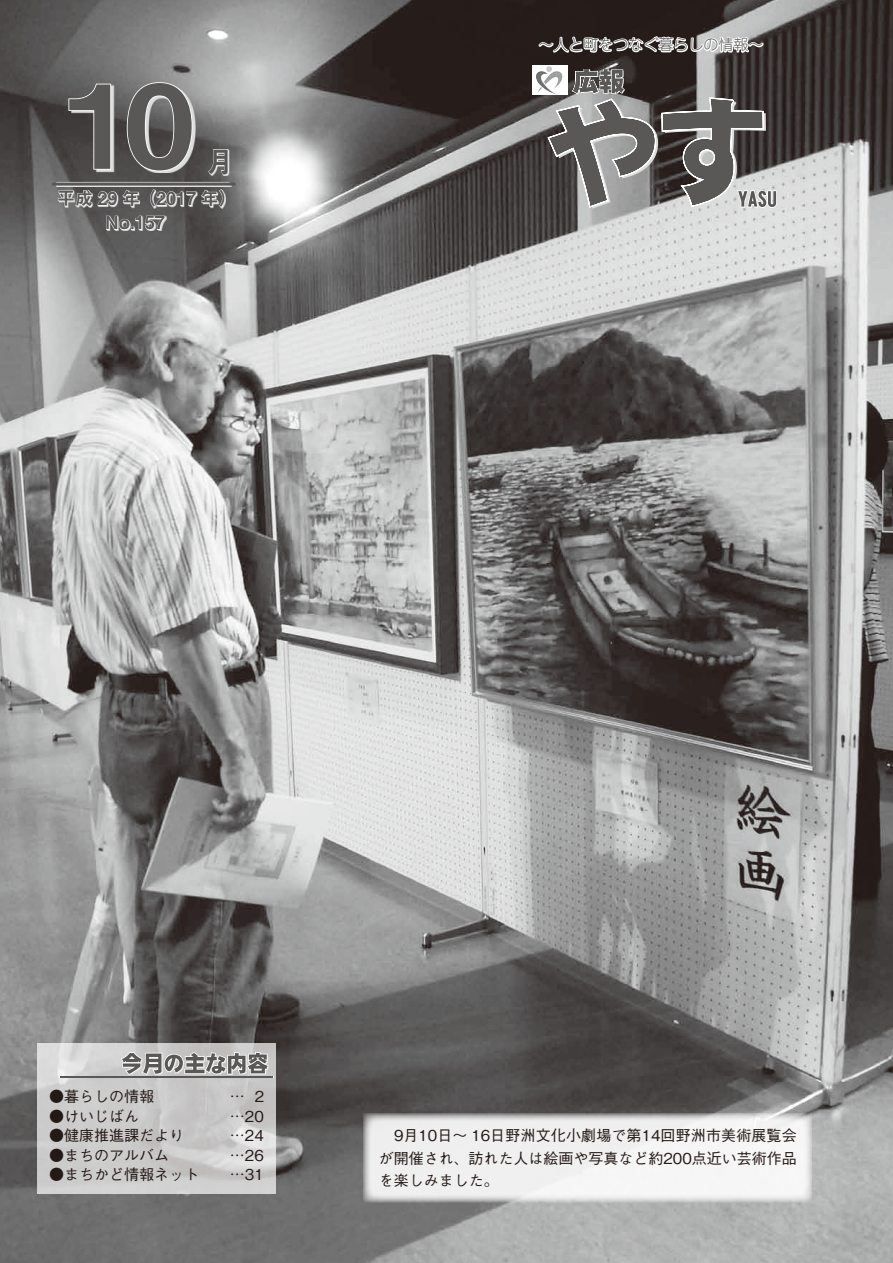
<style>
.page{position:relative;width:893px;height:1263px;background:#fff}
.page>*{position:absolute;margin:0;border:0;box-sizing:border-box;transform-origin:0 0}
.t1{font:115.5px "Midashi Go Pro MB31";color:#595857;scale:1.09 1}
.t2{font:29.7px "Midashi Go Pro MB31";color:#595857;scale:.91 1}
.t3{font:18px/24.2px "Midashi Go Pro MB31";color:#595857}
.t4{font:500 15px/22.5px "Gothic BBB Pro";color:#231916;text-align:justify}
.t5{font:300 15px "Jun 101 Pro";color:#595857}
</style>
<div class="page">
<img style="left:0;top:0;width:893px;height:1263px">
<svg style="left:38px;top:1043px;width:238px;height:151px;background:#cccccb"></svg>
<hr style="left:61px;top:1077px;width:212px;height:1px;background:#595857">
<svg style="left:60px;top:1052px;width:215px;height:25px;background:#afafae"></svg>
<svg style="left:537px;top:0;width:240px;height:213px;background:#666261"></svg>
<div style="left:532px;top:65px;width:35px;height:30px;background:#fff"></div>
<img style="left:536px;top:66px;width:27px;height:29px">
<svg style="left:207px;top:149px;width:22px;height:26px"></svg>
<svg style="left:71px;top:84px;width:125px;height:89px;background:#6b6a69"></svg>
<svg style="left:68px;top:83px;width:44px;height:88px;background:#959393"></svg>
<svg style="left:126px;top:81px;width:67px;height:91px;background:#adacac"></svg>
<hr style="left:56px;top:183px;width:175px;height:4px;background:#dcdddd">
<div style="left:59px;top:190px;width:167px;height:18px;background:#565454"></div>
<svg style="left:58px;top:189px;width:82px;height:18px"></svg>
<svg style="left:150px;top:188px;width:75px;height:20px"></svg>
<svg style="left:166px;top:216px;width:1px;height:15px"></svg>
<svg style="left:106px;top:214px;width:60px;height:17px"></svg>
<svg style="left:53px;top:182px;width:181px;height:4px"></svg>
<svg style="left:364px;top:1113px;width:448px;height:90px;fill:#f0f0f0"></svg>
<h1 class="t1" style="left:65px;top:33px;width:121px">10</h1>
<p class="t3" style="left:105px;top:184px;width:133px;text-indent:-48px">平成 29 年（2017 年(<br>No.157</p>
<h2 class="t2" style="left:207px;top:138px;width:31px">月</h2>
<p class="t5" style="left:539px;top:33px;width:226px">～人と町をつなぐ暮らしの情報~</p>
<p class="t4" style="left:49px;top:1084px;width:106px">●暮らしの情報</p>
<p class="t4" style="left:230px;top:1084px;width:16px">...</p>
<p class="t4" style="left:255px;top:1084px;width:11px">2</p>
<p class="t4" style="left:49px;top:1103px;width:91px">●けいじばん</p>
<p class="t4" style="left:230px;top:1103px;width:35px">...20</p>
<p class="t4" style="left:49px;top:1123px;width:136px">●健康推進課だより</p>
<p class="t4" style="left:230px;top:1123px;width:35px">...24</p>
<p class="t4" style="left:49px;top:1142px;width:121px">●まちのアルバム</p>
<p class="t4" style="left:230px;top:1142px;width:35px">...26</p>
<p class="t4" style="left:49px;top:1162px;width:151px">●まちかど情報ネット</p>
<p class="t4" style="left:230px;top:1162px;width:35px">...31</p>
<p class="t4" style="left:379px;top:1122px;width:419px">　9月10日～ 16日野洲文化小劇場で第14回野洲市美術展覧会が開催され、訪れた人は絵画や写真など約200点近い芸術作品を楽しみました。</p>
</div>
